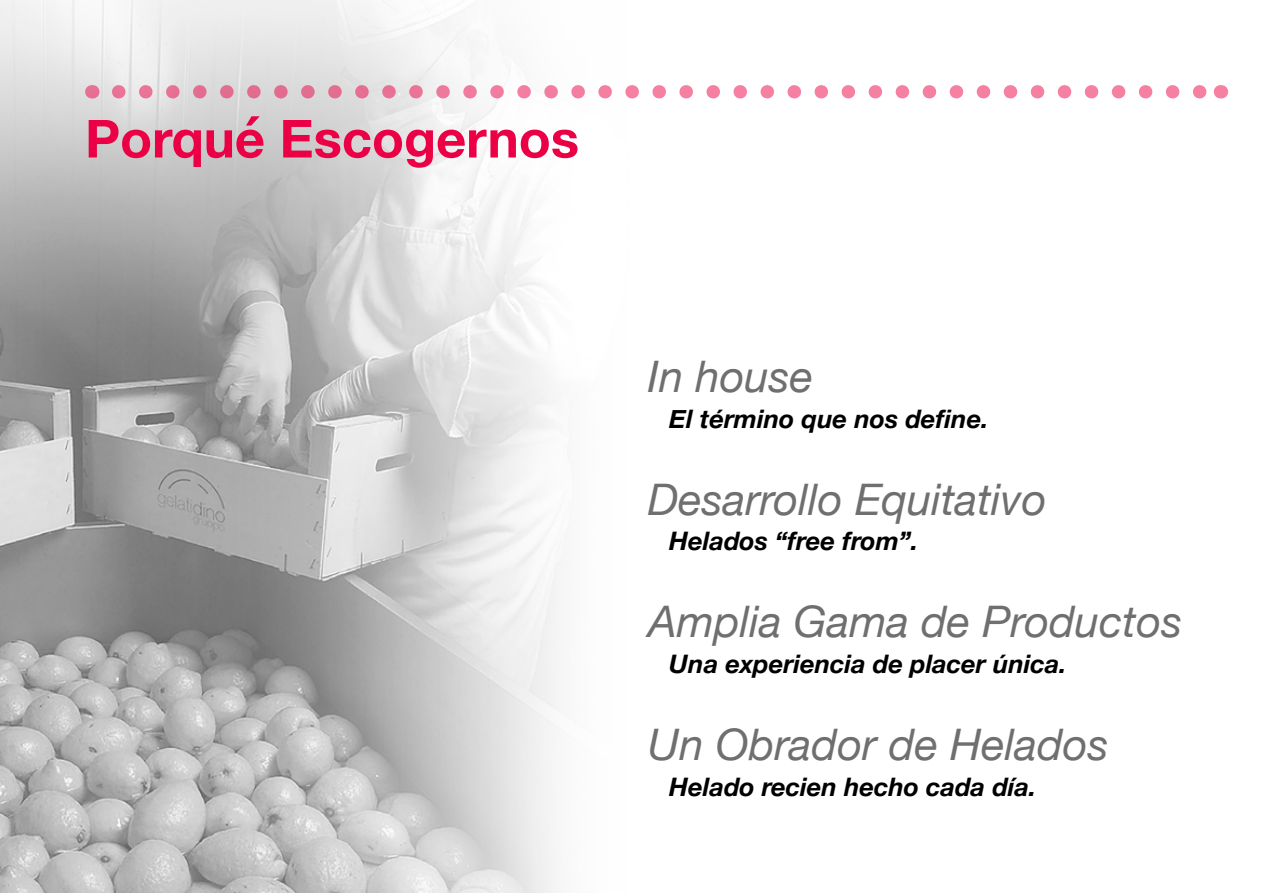
<style>
.page{position:relative;width:1263px;height:893px;background:#fff}
.page>*{position:absolute;margin:0;border:0;box-sizing:border-box;transform-origin:0 0}
.t1{font:700 52.5px "Helvetica Neue";color:#eb0045}
.t2{font:italic 43.5px "Helvetica Neue";color:#706f6f}
.t3{font:italic 700 25.5px "Helvetica Neue";color:#000}
</style>
<div class="page">
<img style="left:0;top:0;width:561px;height:893px">
<svg style="left:119px;top:85px;width:1088px;height:14px"></svg>
<svg style="left:92px;top:85px;width:1px;height:14px"></svg>
<svg style="left:1220px;top:85px;width:1px;height:14px"></svg>
<h1 class="t1" style="left:85px;top:98px;width:495px">Porqué Escogernos</h1>
<h2 class="t2" style="left:648px;top:346px;width:167px">In house</h2>
<p class="t3" style="left:669px;top:399px;width:321px">El término que nos define.</p>
<h2 class="t2" style="left:648px;top:468px;width:400px">Desarrollo Equitativo</h2>
<p class="t3" style="left:669px;top:521px;width:250px">Helados “free from”.</p>
<h2 class="t2" style="left:648px;top:591px;width:536px">Amplia Gama de Productos</h2>
<p class="t3" style="left:669px;top:644px;width:399px">Una experiencia de placer única.</p>
<h2 class="t2" style="left:648px;top:713px;width:462px">Un Obrador de Helados</h2>
<p class="t3" style="left:669px;top:766px;width:368px">Helado recien hecho cada día.</p>
</div>
